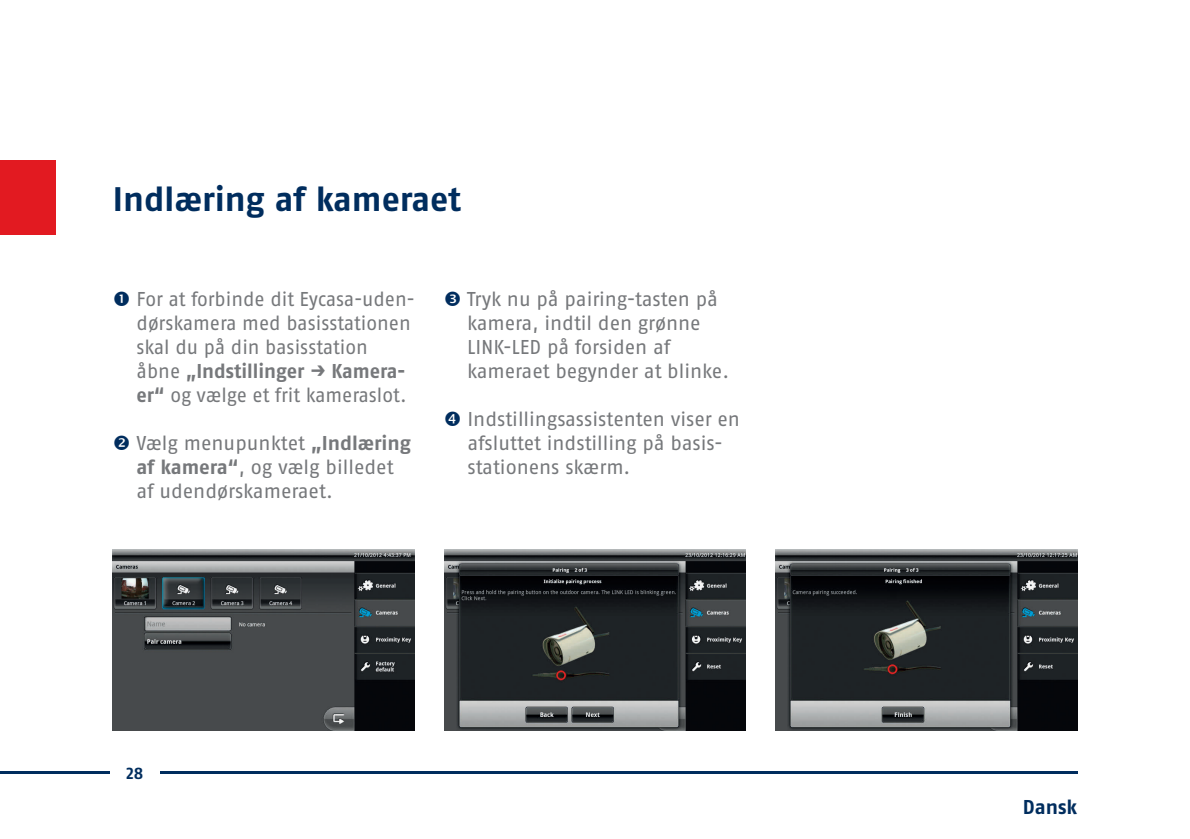
<style>
.page{position:relative;width:1190px;height:839px;background:#fff}
.page>*{position:absolute;margin:0;border:0;box-sizing:border-box;transform-origin:0 0}
.t1{font:700 34px "ABUS Fago Pro";letter-spacing:-.005em;color:#002d5e}
.t2{font:20px/24px "ABUS Fago Pro";letter-spacing:-.005em;color:#76787b}
.t3{font:700 20px "ABUS Fago Pro";color:#002d5e}
.t4{font:700 16px "ABUS Fago Pro";color:#002d5e}
.s1{font-weight:700}
</style>
<div class="page">
<hr style="left:0;top:771px;width:109px;height:2px;background:#002d5e">
<hr style="left:160px;top:771px;width:917px;height:2px;background:#002d5e">
<div style="left:0;top:160px;width:56px;height:75px;background:#e21a21"></div>
<img style="left:444px;top:549px;width:301px;height:180px">
<img style="left:113px;top:549px;width:301px;height:180px">
<img style="left:775px;top:549px;width:302px;height:180px">
<h1 class="t1" style="left:113px;top:179px;width:350px">Indlæring af kameraet</h1>
<p class="t2" style="left:136px;top:287px;width:279px">For at forbinde dit Eycasa-uden&shy;dørskamera med basisstationen skal du på din basisstation åbne <span class="s1">„Indstillinger → Kamera&shy;er“</span> og vælge et frit kameraslot.</p>
<p class="t2" style="left:136px;top:431px;width:276px">Vælg menupunktet <span class="s1">„Indlæring af kamera“</span>, og vælg billedet af udendørskameraet.</p>
<p class="t2" style="left:467px;top:287px;width:263px">Tryk nu på pairing-tasten på kamera, indtil den grønne<br>LINK-LED på forsiden af kameraet begynder at blinke.</p>
<p class="t2" style="left:467px;top:407px;width:274px">Indstillingsassistenten viser en afsluttet indstilling på basis&shy;stationens skærm.</p>
<p class="t4" style="left:126px;top:763px;width:19px">28</p>
<p class="t3" style="left:1023px;top:794px;width:56px">Dansk</p>
</div>
